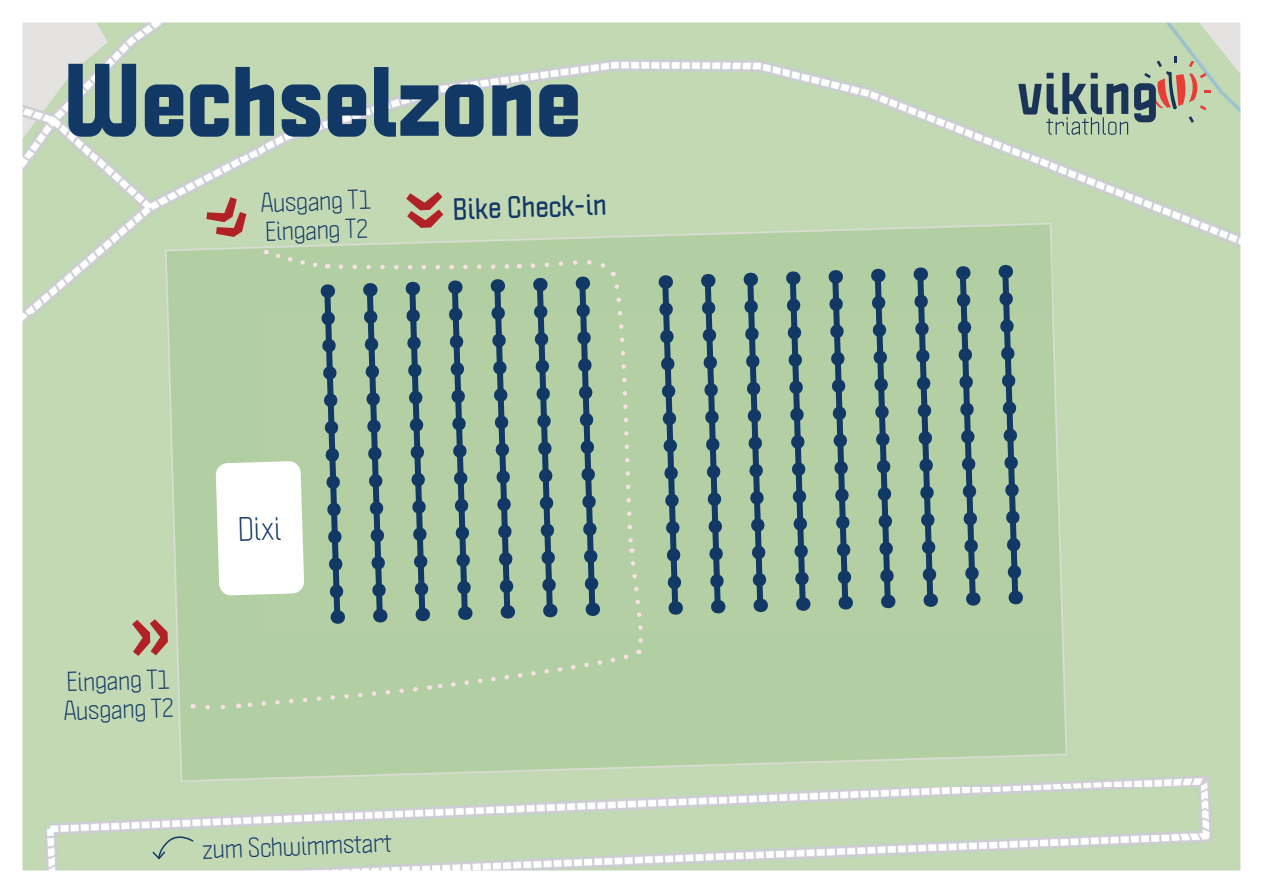
<style>
.page{position:relative;width:1263px;height:893px;background:#fff}
.page>*{position:absolute;margin:0;border:0;box-sizing:border-box;transform-origin:0 0}
.t1{font:900 90px "Politica";color:#123866}
.t2{font:29.7px "Politica";color:#123866}
.t3{font:700 27px "Politica";color:#123866}
.t4{font:24px/28.8px "Politica";color:#123866}
</style>
<div class="page">
<img style="left:23px;top:23px;width:1217px;height:847px">
<svg style="left:1134px;top:56px;width:76px;height:67px;background:#a9aa95"></svg>
<svg style="left:1018px;top:73px;width:110px;height:62px;background:#8aa295"></svg>
<svg style="left:151px;top:832px;width:43px;height:29px"></svg>
<svg style="left:652px;top:275px;width:37px;height:340px;background:#8eac95"></svg>
<svg style="left:695px;top:274px;width:36px;height:340px;background:#8dab94"></svg>
<svg style="left:737px;top:272px;width:37px;height:340px;background:#8eac95"></svg>
<svg style="left:780px;top:271px;width:36px;height:340px;background:#8dab94"></svg>
<svg style="left:822px;top:270px;width:37px;height:340px;background:#8eac95"></svg>
<svg style="left:865px;top:268px;width:36px;height:341px;background:#8dab94"></svg>
<svg style="left:907px;top:267px;width:37px;height:340px;background:#8eac95"></svg>
<svg style="left:950px;top:266px;width:36px;height:340px;background:#8dab94"></svg>
<svg style="left:992px;top:265px;width:37px;height:340px;background:#8eac95"></svg>
<svg style="left:193px;top:250px;width:451px;height:461px;background:#a7c3a2"></svg>
<svg style="left:406px;top:192px;width:38px;height:37px"></svg>
<div style="left:204px;top:195px;width:49px;height:49px;background:#c2d9b4"></div>
<svg style="left:132px;top:619px;width:36px;height:37px"></svg>
<h1 class="t1" style="left:64px;top:31px;width:518px">Wechselzone</h1>
<p class="t4" style="left:260px;top:187px;width:112px;rotate:-2deg">Ausgang T1<br>Eingang T2</p>
<p class="t3" style="left:452px;top:189px;width:156px;rotate:-2deg">Bike Check-in</p>
<p class="t2" style="left:237px;top:507px;width:45px;rotate:-2deg">Dixi</p>
<p class="t4" style="left:62px;top:666px;width:112px;rotate:-2deg">Eingang T1<br>Ausgang T2</p>
<p class="t4" style="left:202px;top:833px;width:191px;rotate:-2deg">zum Schwimmstart</p>
</div>
